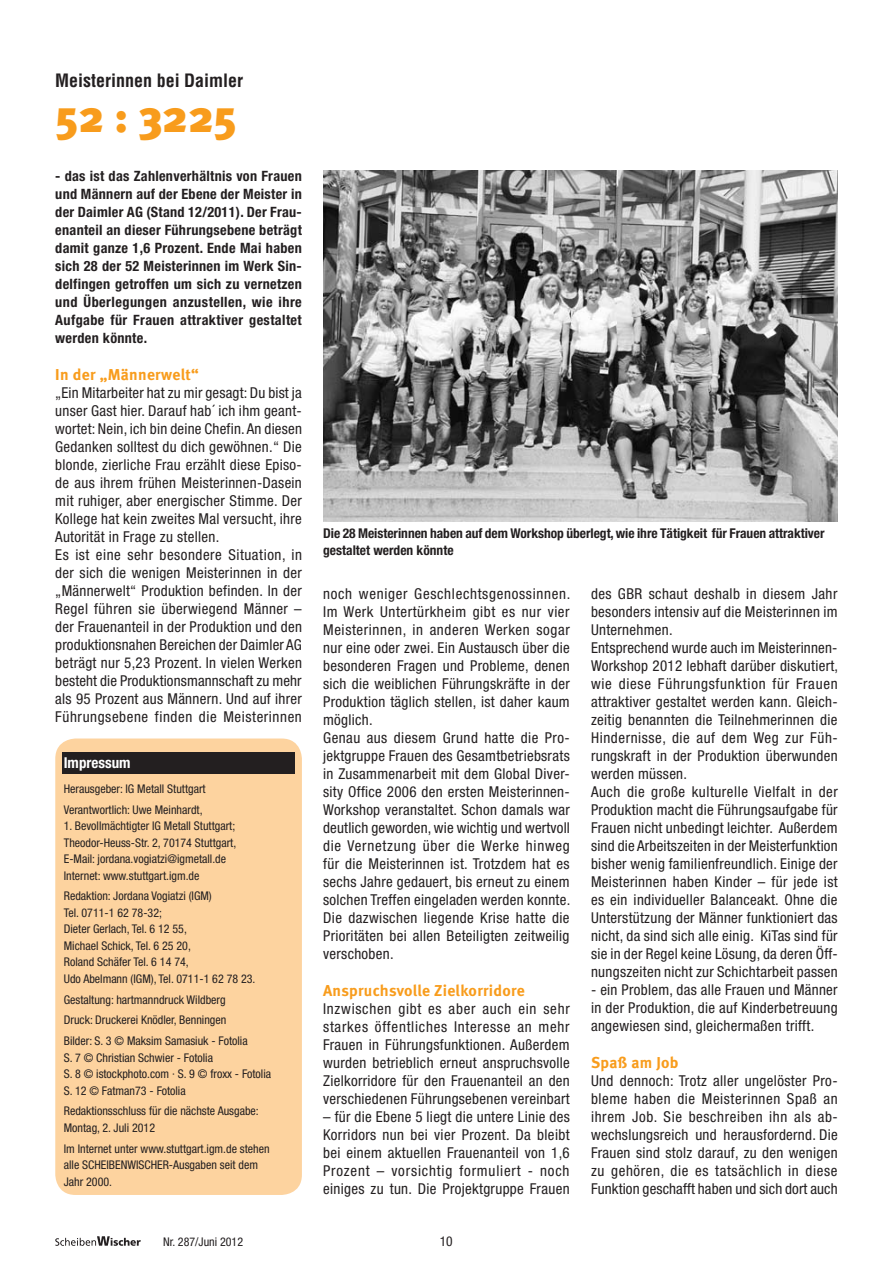
<style>
.page{position:relative;width:893px;height:1263px;background:#fff}
.page>*{position:absolute;margin:0;border:0;box-sizing:border-box;transform-origin:0 0}
.t1{font:900 45px "Meta";letter-spacing:-.005em;color:#f89c1c}
.t2{font:700 condensed 18px "Helvetica";color:#231f20}
.t3{font:700 15.75px "Meta";letter-spacing:.02em;color:#f89c1c}
.t4{font:condensed 15px/18px "Helvetica Neue";letter-spacing:.02em;color:#231f20;text-align:justify}
.t5{font:700 condensed 15px "Helvetica Neue";color:#fff}
.t6{font:700 condensed 14.25px/18px "Helvetica Neue";letter-spacing:.025em;color:#231f20;text-align:justify}
.t7{font:700 condensed 13.5px/16.2px "Helvetica Neue";color:#231f20}
.t8{font:condensed 13.5px "Helvetica Neue";color:#231f20}
.t9{font:condensed 12px/16.5px "Helvetica Neue";color:#231f20}
</style>
<div class="page">
<svg style="left:55px;top:1236px;width:86px;height:10px"></svg>
<img style="left:323px;top:170px;width:515px;height:351px">
<div style="left:55px;top:738px;width:247px;height:457px;background:#fdd39f;border-radius:20px"></div>
<div style="left:62px;top:752px;width:232px;height:21px;background:#231f20"></div>
<p class="t2" style="left:55px;top:69px;width:190px">Meisterinnen bei Daimler</p>
<h1 class="t1" style="left:55px;top:89px;width:183px">52 : 3225</h1>
<p class="t6" style="left:55px;top:167px;width:248px">- das ist das Zahlenverhältnis von Frauen und Männern auf der Ebene der Meister in der Daimler AG (Stand 12/2011). Der Frau&shy;enanteil an dieser Führungsebene beträgt damit ganze 1,6 Prozent. Ende Mai haben sich 28 der 52 Meisterinnen im Werk Sin&shy;delfingen getroffen um sich zu vernetzen und Überlegungen anzustellen, wie ihre Aufgabe für Frauen attraktiver gestaltet werden könnte.</p>
<p class="t3" style="left:55px;top:365px;width:145px">In der „Männerwelt“</p>
<p class="t4" style="left:55px;top:384px;width:248px;text-align:left">„Ein Mitarbeiter hat zu mir gesagt: Du bist ja unser Gast hier. Darauf hab´ ich ihm geant&shy;wortet: Nein, ich bin deine Chefin. An diesen Gedanken solltest du dich gewöhnen.“ Die blonde, zierliche Frau erzählt diese Episo&shy;de aus ihrem frühen Meisterinnen-Dasein mit ruhiger, aber energischer Stimme. Der Kollege hat kein zweites Mal versucht, ihre Autorität in Frage zu stellen.<br>Es ist eine sehr besondere Situation, in der sich die wenigen Meisterinnen in der „Männerwelt“ Produktion befinden. In der Regel führen sie überwiegend Männer – der Frauenanteil in der Produktion und den produktionsnahen Bereichen der Daimler AG beträgt nur 5,23 Prozent. In vielen Werken besteht die Produktionsmannschaft zu mehr als 95 Prozent aus Männern. Und auf ihrer Führungsebene finden die Meisterinnen</p>
<p class="t5" style="left:64px;top:753px;width:68px">Impressum</p>
<p class="t9" style="left:64px;top:778px;width:143px;line-height:20.7px">Herausgeber: IG Metall Stuttgart<br>Verantwortlich: Uwe Meinhardt,</p>
<p class="t9" style="left:64px;top:817px;width:174px">1. Bevollmächtigter IG Metall Stuttgart; Theodor-Heuss-Str. 2, 70174 Stuttgart, E-Mail: jordana.vogiatzi@igmetall.de Internet: www.stuttgart.igm.de</p>
<p class="t9" style="left:64px;top:888px;width:193px">Redaktion: Jordana Vogiatzi (IGM)<br>Tel. 0711-1 62 78-32;<br>Dieter Gerlach, Tel. 6 12 55,<br>Michael Schick, Tel. 6 25 20,<br>Roland Schäfer Tel. 6 14 74,<br>Udo Abelmann (IGM), Tel. 0711-1 62 78 23.</p>
<p class="t9" style="left:64px;top:989px;width:185px;line-height:20.7px">Gestaltung: hartmanndruck Wildberg<br>Druck: Druckerei Knödler, Benningen<br>Bilder: S. 3 © Maksim Samasiuk - Fotolia</p>
<p class="t9" style="left:64px;top:1049px;width:209px">S. 7 © Christian Schwier - Fotolia<br>S. 8 © istockphoto.com · S. 9 © froxx - Fotolia<br>S. 12 © Fatman73 - Fotolia</p>
<p class="t9" style="left:64px;top:1103px;width:196px">Redaktionsschluss für die nächste Ausgabe:<br>Montag, 2. Juli 2012</p>
<p class="t9" style="left:64px;top:1140px;width:207px">Im Internet unter www.stuttgart.igm.de stehen alle SCHEIBENWISCHER-Ausgaben seit dem<br>Jahr 2000.</p>
<p class="t7" style="left:323px;top:525px;width:503px">Die 28 Meisterinnen haben auf dem Workshop überlegt, wie ihre Tätigkeit für Frauen attraktiver gestaltet werden könnte</p>
<p class="t4" style="left:591px;top:585px;width:249px;text-align:left">des GBR schaut deshalb in diesem Jahr besonders intensiv auf die Meisterinnen im Unternehmen.<br>Entsprechend wurde auch im Meisterinnen-Workshop 2012 lebhaft darüber diskutiert, wie diese Führungsfunktion für Frauen attraktiver gestaltet werden kann. Gleich&shy;zeitig benannten die Teilnehmerinnen die Hindernisse, die auf dem Weg zur Füh&shy;rungskraft in der Produktion überwunden werden müssen.<br>Auch die große kulturelle Vielfalt in der Produktion macht die Führungsaufgabe für Frauen nicht unbedingt leichter. Außerdem sind die Arbeitszeiten in der Meisterfunktion bisher wenig familienfreundlich. Einige der Meisterinnen haben Kinder – für jede ist es ein individueller Balanceakt. Ohne die Unterstützung der Männer funktioniert das nicht, da sind sich alle einig. KiTas sind für sie in der Regel keine Lösung, da deren Öff&shy;nungszeiten nicht zur Schichtarbeit passen</p>
<p class="t4" style="left:591px;top:981px;width:248px">- ein Problem, das alle Frauen und Männer in der Produktion, die auf Kinderbetreuung angewiesen sind, gleichermaßen trifft.</p>
<p class="t3" style="left:591px;top:1053px;width:89px">Spaß am Job</p>
<p class="t4" style="left:591px;top:1072px;width:248px">Und dennoch: Trotz aller ungelöster Pro&shy;bleme haben die Meisterinnen Spaß an ihrem Job. Sie beschreiben ihn als ab&shy;wechslungsreich und herausfordernd. Die Frauen sind stolz darauf, zu den wenigen zu gehören, die es tatsächlich in diese Funktion geschafft haben und sich dort auch</p>
<p class="t4" style="left:323px;top:585px;width:249px;text-align:left">noch weniger Geschlechtsgenossinnen.<br>Im Werk Untertürkheim gibt es nur vier Meisterinnen, in anderen Werken sogar nur eine oder zwei. Ein Austausch über die besonderen Fragen und Probleme, denen sich die weiblichen Führungskräfte in der Produktion täglich stellen, ist daher kaum möglich.<br>Genau aus diesem Grund hatte die Pro&shy;jektgruppe Frauen des Gesamtbetriebsrats in Zusammenarbeit mit dem Global Diver&shy;sity Office 2006 den ersten Meisterinnen-Workshop veranstaltet. Schon damals war deutlich geworden, wie wichtig und wertvoll die Vernetzung über die Werke hinweg für die Meisterinnen ist. Trotzdem hat es sechs Jahre gedauert, bis erneut zu einem solchen Treffen eingeladen werden konnte.<br>Die dazwischen liegende Krise hatte die Prioritäten bei allen Beteiligten zeitweilig verschoben.</p>
<p class="t3" style="left:323px;top:981px;width:203px">Anspruchsvolle Zielkorridore</p>
<p class="t4" style="left:323px;top:1000px;width:248px">Inzwischen gibt es aber auch ein sehr starkes öffentliches Interesse an mehr Frauen in Führungsfunktionen. Außerdem wurden betrieblich erneut anspruchsvolle Zielkorridore für den Frauenanteil an den verschiedenen Führungsebenen vereinbart</p>
<p class="t4" style="left:323px;top:1108px;width:248px">– für die Ebene 5 liegt die untere Linie des Korridors nun bei vier Prozent. Da bleibt bei einem aktuellen Frauenanteil von 1,6<br>Prozent – vorsichtig formuliert - noch einiges zu tun. Die Projektgruppe Frauen</p>
<p class="t9" style="left:163px;top:1233px;width:81px">Nr. 287/Juni 2012</p>
<p class="t8" style="left:440px;top:1233px;width:14px">10</p>
</div>
